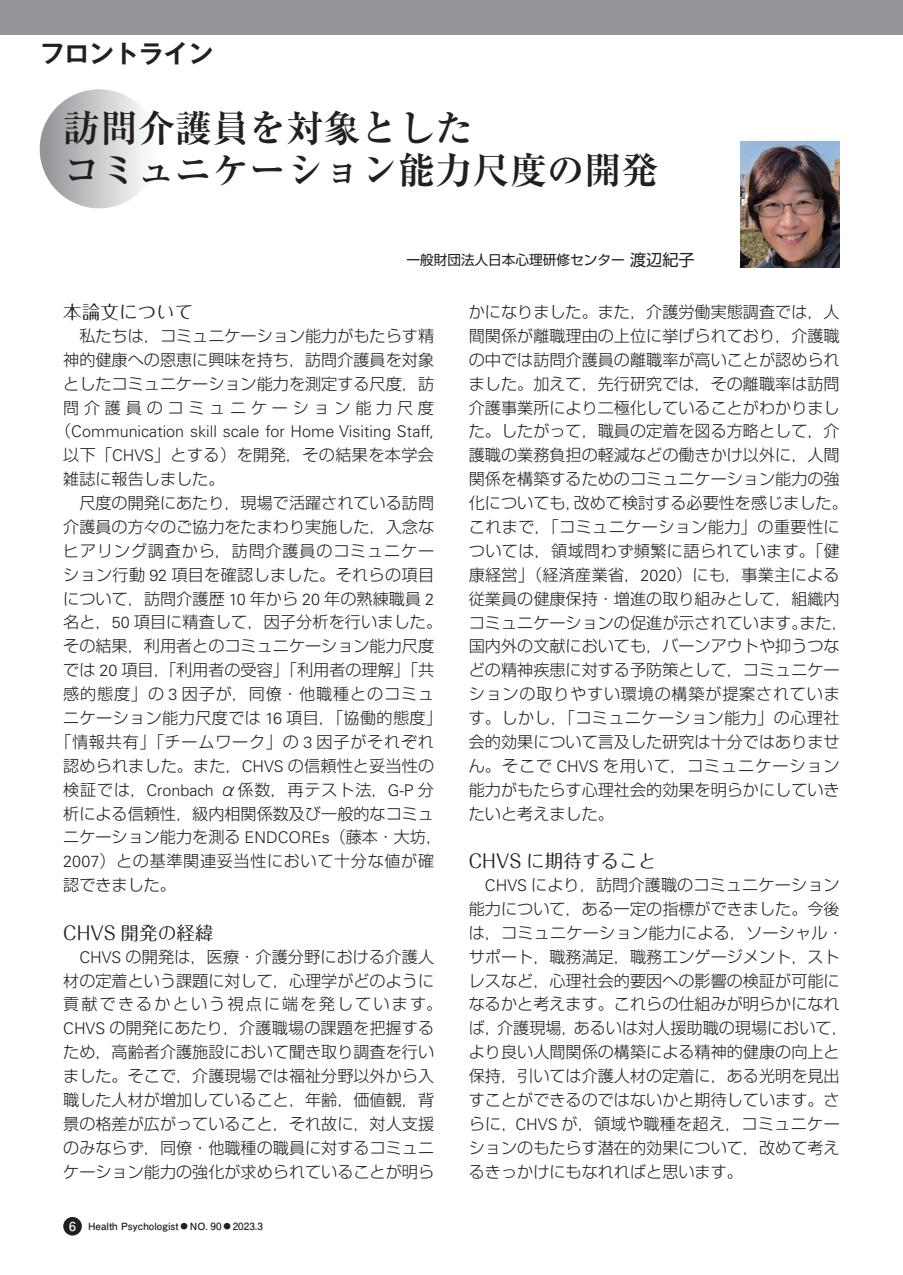
<style>
.page{position:relative;width:903px;height:1275px;background:#fff}
.page>*{position:absolute;margin:0;border:0;box-sizing:border-box;transform-origin:0 0}
.t1{font:700 37.27px/42.2px "Ryumin Pr 6";color:#231f20}
.t2{font:700 24.85px "Gothic MB101 Pro De";color:#231f20}
.t3{font:18.55px "Maru Fo Pro";color:#231f20}
.t4{font:300 16.1px/23.8px "Shin Go Pr 6";color:#231f20}
.t5{font:300 16.1px "Shin Go Pr 6";letter-spacing:.055em;color:#231f20}
.t6{font:300 16.1px "Shin Go Pr 6";letter-spacing:.025em;color:#231f20}
.t7{font:300 16.1px "Univers LT Std";color:#231f20}
.t8{font:300 16.1px "Shin Go Pr 6";letter-spacing:.05em;color:#231f20}
.t9{font:300 16.1px "Shin Go Pr 6";letter-spacing:.04em;color:#231f20}
.t10{font:300 16.1px "Shin Go Pr 6";letter-spacing:.02em;color:#231f20}
.t11{font:13.65px "Shin Go Pr 6";color:#231f20}
.t12{font:700 9.97px "Futo Go B101 Pr 6 N";color:#231f20}
.s1{font-size:16.1px}
.s2{font-family:"Shin Go Pr 6"}
.s3{font-family:"Univers LT Std"}
.s4{font-size:12.42px;color:#fff}
.s5{font-size:7.52px}
</style>
<div class="page">
<div style="left:63px;top:1217px;width:19px;height:18px;background:#231f20;border-radius:50%"></div>
<div style="left:40px;top:89px;width:119px;height:119px;background:linear-gradient(to right,#909296,#fff);border-radius:60px"></div>
<img style="left:740px;top:142px;width:100px;height:126px">
<div style="left:0;top:0;width:903px;height:35px;background:#939598"></div>
<h2 class="t2" style="left:40px;top:33px;width:175px">フロントライン</h2>
<h1 class="t1" style="left:63px;top:105px;width:597px">訪問介護員を対象とした<br>コミュニケーション能力尺度の開発</h1>
<p class="t11" style="left:406px;top:249px;width:290px">一般財団法人日本心理研修センター <span class="s1">渡辺紀子</span></p>
<p class="t3" style="left:63px;top:297px;width:132px">本論文について</p>
<p class="t4" style="left:63px;top:322px;width:372px;text-align:justify">　私たちは，コミュニケーション能力がもたらす精神的健康への恩恵に興味を持ち，訪問介護員を対象としたコミュニケーション能力を測定する尺度，訪問介護員のコミュニケーション能力尺度</p>
<p class="t7" style="left:55px;top:422px;width:380px"><span class="s2">（</span>Communication skill scale for Home Visiting Staff,</p>
<p class="t6" style="left:63px;top:442px;width:372px">以下「<span class="s3">CHVS</span>」とする）を開発，その結果を本学会</p>
<p class="t4" style="left:63px;top:466px;width:163px">雑誌に報告しました。</p>
<p class="t4" style="left:63px;top:490px;width:372px">　尺度の開発にあたり，現場で活躍されている訪問</p>
<p class="t4" style="left:63px;top:513px;width:372px">介護員の方々のご協力をたまわり実施した，入念な</p>
<p class="t8" style="left:63px;top:537px;width:372px">ヒアリング調査から，訪問介護員のコミュニケー</p>
<p class="t10" style="left:63px;top:561px;width:372px">ション行動 <span class="s3">92</span> 項目を確認しました。それらの項目</p>
<p class="t4" style="left:63px;top:585px;width:372px">について，訪問介護歴 <span class="s3">10</span> 年から <span class="s3">20</span> 年の熟練職員 <span class="s3">2</span></p>
<p class="t4" style="left:63px;top:609px;width:380px">名と，<span class="s3">50</span> 項目に精査して，因子分析を行いました。</p>
<p class="t4" style="left:63px;top:633px;width:372px">その結果，利用者とのコミュニケーション能力尺度</p>
<p class="t4" style="left:63px;top:657px;width:372px">では <span class="s3">20</span> 項目，「利用者の受容」「利用者の理解」「共</p>
<p class="t5" style="left:63px;top:681px;width:372px">感的態度」の <span class="s3">3</span> 因子が，同僚・他職種とのコミュ</p>
<p class="t6" style="left:63px;top:705px;width:380px">ニケーション能力尺度では <span class="s3">16</span> 項目，「協働的態度」</p>
<p class="t8" style="left:55px;top:728px;width:380px">「情報共有」「チームワーク」の <span class="s3">3</span> 因子がそれぞれ</p>
<p class="t4" style="left:63px;top:752px;width:372px">認められました。また，<span class="s3">CHVS</span> の信頼性と妥当性の</p>
<p class="t5" style="left:63px;top:776px;width:372px">検証では，<span class="s3">Cronbach</span> α係数，再テスト法，<span class="s3">G-P</span> 分</p>
<p class="t4" style="left:63px;top:800px;width:372px">析による信頼性，級内相関係数及び一般的なコミュ</p>
<p class="t4" style="left:63px;top:824px;width:380px">ニケーション能力を測る <span class="s3">ENDCOREs</span>（藤本・大坊，</p>
<p class="t9" style="left:63px;top:848px;width:372px"><span class="s3">2007</span>）との基準関連妥当性において十分な値が確</p>
<p class="t4" style="left:63px;top:872px;width:114px">認できました。</p>
<p class="t3" style="left:63px;top:918px;width:152px">CHVS 開発の経緯</p>
<p class="t4" style="left:63px;top:943px;width:380px;text-align:center"><span class="s3">CHVS</span> の開発は，医療・介護分野における介護人<br>材の定着という課題に対して，心理学がどのように貢献できるかという視点に端を発しています。<br><span class="s3">CHVS</span> の開発にあたり，介護職場の課題を把握するため，高齢者介護施設において聞き取り調査を行いました。そこで，介護現場では福祉分野以外から入職した人材が増加していること，年齢，価値観，背景の格差が広がっていること，それ故に，対人支援のみならず，同僚・他職種の職員に対するコミュニケーション能力の強化が求められていることが明ら</p>
<p class="t12" style="left:69px;top:1218px;width:195px"><span class="s4">6</span> Health Psychologist <span class="s5">●</span> NO. 90 <span class="s5">●</span> 2023.3</p>
<p class="t4" style="left:469px;top:299px;width:380px">かになりました。また，介護労働実態調査では，人間関係が離職理由の上位に挙げられており，介護職の中では訪問介護員の離職率が高いことが認められました。加えて，先行研究では，その離職率は訪問介護事業所により二極化していることがわかりました。したがって，職員の定着を図る方略として，介護職の業務負担の軽減などの働きかけ以外に，人間関係を構築するためのコミュニケーション能力の強化についても，改めて検討する必要性を感じました。これまで，「コミュニケーション能力」の重要性については，領域問わず頻繁に語られています。「健康経営」（経済産業省，<span class="s3">2020</span>）にも，事業主による従業員の健康保持・増進の取り組みとして，組織内コミュニケーションの促進が示されています。また，国内外の文献においても，バーンアウトや抑うつなどの精神疾患に対する予防策として，コミュニケーションの取りやすい環境の構築が提案されています。しかし，「コミュニケーション能力」の心理社会的効果について言及した研究は十分ではありません。そこで <span class="s3">CHVS</span> を用いて，コミュニケーション能力がもたらす心理社会的効果を明らかにしていきたいと考えました。</p>
<p class="t3" style="left:469px;top:846px;width:189px">CHVS に期待すること</p>
<p class="t4" style="left:469px;top:872px;width:380px;text-indent:16px"><span class="s3">CHVS</span> により，訪問介護職のコミュニケーション能力について，ある一定の指標ができました。今後は，コミュニケーション能力による，ソーシャル・サポート，職務満足，職務エンゲージメント，ストレスなど，心理社会的要因への影響の検証が可能になるかと考えます。これらの仕組みが明らかになれば，介護現場，あるいは対人援助職の現場において，より良い人間関係の構築による精神的健康の向上と保持，引いては介護人材の定着に，ある光明を見出すことができるのではないかと期待しています。さらに，<span class="s3">CHVS</span> が，領域や職種を超え，コミュニケーションのもたらす潜在的効果について，改めて考えるきっかけにもなれればと思います。</p>
</div>
